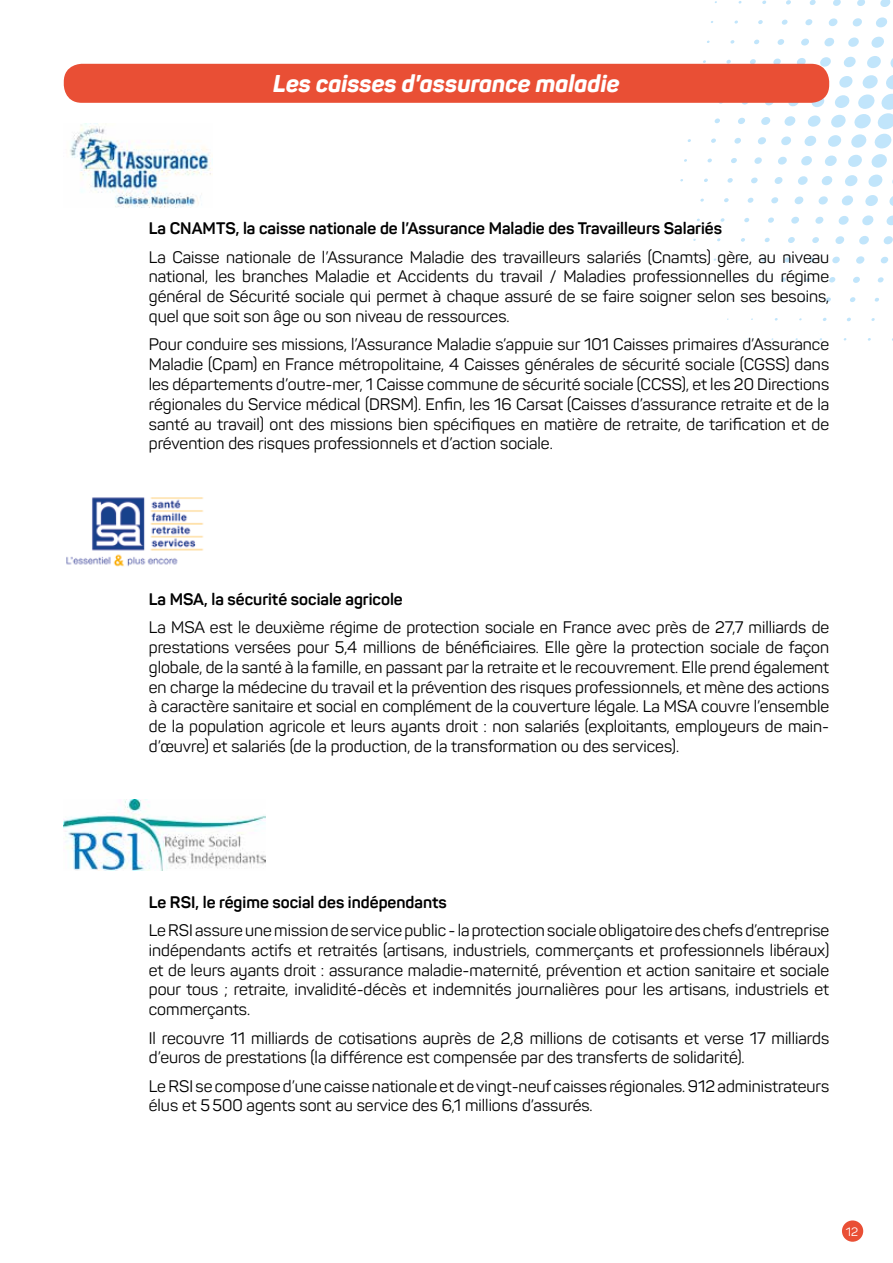
<style>
.page{position:relative;width:893px;height:1263px;background:#fff}
.page>*{position:absolute;margin:0;border:0;box-sizing:border-box;transform-origin:0 0}
.t1{font:italic 800 24px "Panton";color:#fff}
.t2{font:16.5px/19.8px "Panton";color:#000;text-align:justify}
.t3{font:700 16.5px "Panton";color:#000}
.t4{font:12px "Panton";color:#fff}
</style>
<div class="page">
<svg style="left:890px;top:58px;width:3px;height:10px"></svg>
<svg style="left:867px;top:56px;width:14px;height:12px"></svg>
<svg style="left:871px;top:37px;width:13px;height:11px"></svg>
<svg style="left:876px;top:17px;width:11px;height:10px"></svg>
<svg style="left:880px;top:0;width:11px;height:7px"></svg>
<svg style="left:844px;top:57px;width:12px;height:10px"></svg>
<svg style="left:848px;top:37px;width:11px;height:10px"></svg>
<svg style="left:852px;top:18px;width:10px;height:8px"></svg>
<svg style="left:857px;top:0;width:8px;height:6px"></svg>
<svg style="left:820px;top:57px;width:11px;height:10px"></svg>
<svg style="left:824px;top:38px;width:10px;height:8px"></svg>
<svg style="left:828px;top:18px;width:10px;height:8px"></svg>
<svg style="left:833px;top:0;width:8px;height:6px"></svg>
<svg style="left:797px;top:58px;width:9px;height:6px"></svg>
<svg style="left:801px;top:38px;width:8px;height:8px"></svg>
<svg style="left:805px;top:19px;width:7px;height:6px"></svg>
<svg style="left:810px;top:0;width:6px;height:5px"></svg>
<svg style="left:773px;top:59px;width:8px;height:5px"></svg>
<svg style="left:777px;top:39px;width:7px;height:6px"></svg>
<svg style="left:781px;top:20px;width:7px;height:5px"></svg>
<svg style="left:786px;top:0;width:5px;height:5px"></svg>
<svg style="left:750px;top:59px;width:6px;height:5px"></svg>
<svg style="left:754px;top:40px;width:5px;height:4px"></svg>
<svg style="left:758px;top:20px;width:5px;height:4px"></svg>
<svg style="left:762px;top:1px;width:4px;height:3px"></svg>
<svg style="left:726px;top:60px;width:5px;height:4px"></svg>
<svg style="left:730px;top:40px;width:5px;height:4px"></svg>
<svg style="left:889px;top:196px;width:4px;height:10px"></svg>
<svg style="left:886px;top:215px;width:7px;height:11px"></svg>
<svg style="left:884px;top:236px;width:9px;height:9px"></svg>
<svg style="left:881px;top:256px;width:7px;height:8px"></svg>
<svg style="left:877px;top:277px;width:7px;height:6px"></svg>
<svg style="left:874px;top:298px;width:5px;height:4px"></svg>
<svg style="left:871px;top:154px;width:16px;height:14px"></svg>
<svg style="left:868px;top:175px;width:15px;height:12px"></svg>
<svg style="left:865px;top:195px;width:13px;height:11px"></svg>
<svg style="left:862px;top:215px;width:12px;height:10px"></svg>
<svg style="left:859px;top:236px;width:10px;height:8px"></svg>
<svg style="left:856px;top:256px;width:9px;height:8px"></svg>
<svg style="left:853px;top:277px;width:7px;height:6px"></svg>
<svg style="left:850px;top:297px;width:6px;height:5px"></svg>
<svg style="left:847px;top:318px;width:4px;height:3px"></svg>
<svg style="left:848px;top:155px;width:14px;height:12px"></svg>
<svg style="left:845px;top:175px;width:13px;height:11px"></svg>
<svg style="left:842px;top:195px;width:11px;height:10px"></svg>
<svg style="left:838px;top:216px;width:11px;height:9px"></svg>
<svg style="left:835px;top:236px;width:9px;height:8px"></svg>
<svg style="left:832px;top:257px;width:8px;height:6px"></svg>
<svg style="left:829px;top:277px;width:7px;height:5px"></svg>
<svg style="left:826px;top:297px;width:5px;height:5px"></svg>
<svg style="left:825px;top:155px;width:12px;height:11px"></svg>
<svg style="left:821px;top:176px;width:11px;height:9px"></svg>
<svg style="left:818px;top:196px;width:10px;height:9px"></svg>
<svg style="left:815px;top:217px;width:8px;height:7px"></svg>
<svg style="left:812px;top:237px;width:7px;height:6px"></svg>
<svg style="left:809px;top:257px;width:6px;height:6px"></svg>
<svg style="left:806px;top:278px;width:4px;height:4px"></svg>
<svg style="left:801px;top:156px;width:11px;height:9px"></svg>
<svg style="left:798px;top:176px;width:10px;height:9px"></svg>
<svg style="left:794px;top:196px;width:10px;height:8px"></svg>
<svg style="left:791px;top:217px;width:8px;height:7px"></svg>
<svg style="left:788px;top:237px;width:7px;height:6px"></svg>
<svg style="left:784px;top:257px;width:7px;height:5px"></svg>
<svg style="left:781px;top:277px;width:5px;height:5px"></svg>
<svg style="left:778px;top:298px;width:4px;height:3px"></svg>
<svg style="left:778px;top:157px;width:9px;height:8px"></svg>
<svg style="left:774px;top:177px;width:9px;height:7px"></svg>
<svg style="left:771px;top:197px;width:8px;height:6px"></svg>
<svg style="left:768px;top:217px;width:6px;height:6px"></svg>
<svg style="left:764px;top:238px;width:6px;height:4px"></svg>
<svg style="left:761px;top:258px;width:5px;height:4px"></svg>
<svg style="left:754px;top:157px;width:8px;height:7px"></svg>
<svg style="left:751px;top:177px;width:7px;height:6px"></svg>
<svg style="left:748px;top:198px;width:6px;height:5px"></svg>
<svg style="left:744px;top:218px;width:5px;height:4px"></svg>
<svg style="left:741px;top:238px;width:4px;height:4px"></svg>
<svg style="left:734px;top:75px;width:159px;height:73px"></svg>
<svg style="left:731px;top:158px;width:6px;height:5px"></svg>
<svg style="left:727px;top:178px;width:6px;height:5px"></svg>
<svg style="left:724px;top:198px;width:5px;height:4px"></svg>
<svg style="left:720px;top:218px;width:5px;height:4px"></svg>
<svg style="left:714px;top:118px;width:6px;height:5px"></svg>
<svg style="left:711px;top:138px;width:5px;height:5px"></svg>
<svg style="left:707px;top:159px;width:5px;height:3px"></svg>
<svg style="left:704px;top:179px;width:4px;height:3px"></svg>
<div style="left:64px;top:64px;width:765px;height:39px;background:#e94f35;border-radius:18px"></div>
<img style="left:70px;top:123px;width:141px;height:84px">
<img style="left:64px;top:799px;width:202px;height:72px">
<img style="left:66px;top:497px;width:138px;height:70px">
<div style="left:842px;top:1220px;width:21px;height:22px;background:#e94f35;border-radius:50%"></div>
<h1 class="t1" style="left:273px;top:69px;width:348px">Les caisses d’assurance maladie</h1>
<p class="t3" style="left:149px;top:218px;width:575px">La CNAMTS, la caisse nationale de l’Assurance Maladie des Travailleurs Salariés</p>
<p class="t2" style="left:149px;top:247px;width:682px">La Caisse nationale de l’Assurance Maladie des travailleurs salariés (Cnamts) gère, au niveau national, les branches Maladie et Accidents du travail / Maladies professionnelles du régime général de Sécurité sociale qui permet à chaque assuré de se faire soigner selon ses besoins, quel que soit son âge ou son niveau de ressources.</p>
<p class="t2" style="left:149px;top:335px;width:682px">Pour conduire ses missions, l’Assurance Maladie s’appuie sur 101 Caisses primaires d’Assurance Maladie (Cpam) en France métropolitaine, 4 Caisses générales de sécurité sociale (CGSS) dans les départements d’outre-mer, 1 Caisse commune de sécurité sociale (CCSS), et les 20 Directions régionales du Service médical (DRSM). Enfin, les 16 Carsat (Caisses d’assurance retraite et de la santé au travail) ont des missions bien spécifiques en matière de retraite, de tarification et de prévention des risques professionnels et d’action sociale.</p>
<p class="t3" style="left:149px;top:589px;width:256px">La MSA, la sécurité sociale agricole</p>
<p class="t2" style="left:149px;top:617px;width:682px">La MSA est le deuxième régime de protection sociale en France avec près de 27,7 milliards de prestations versées pour 5,4 millions de bénéficiaires. Elle gère la protection sociale de façon globale, de la santé à la famille, en passant par la retraite et le recouvrement. Elle prend également en charge la médecine du travail et la prévention des risques professionnels, et mène des actions à caractère sanitaire et social en complément de la couverture légale. La MSA couvre l’ensemble de la population agricole et leurs ayants droit : non salariés (exploitants, employeurs de main&shy;d’œuvre) et salariés (de la production, de la transformation ou des services).</p>
<p class="t3" style="left:149px;top:891px;width:300px">Le RSI, le régime social des indépendants</p>
<p class="t2" style="left:149px;top:920px;width:682px">Le RSI assure une mission de service public - la protection sociale obligatoire des chefs d’entreprise indépendants actifs et retraités (artisans, industriels, commerçants et professionnels libéraux) et de leurs ayants droit : assurance maladie-maternité, prévention et action sanitaire et sociale pour tous ; retraite, invalidité-décès et indemnités journalières pour les artisans, industriels et commerçants.</p>
<p class="t2" style="left:149px;top:1028px;width:682px">Il recouvre 11 milliards de cotisations auprès de 2,8 millions de cotisants et verse 17 milliards d’euros de prestations (la différence est compensée par des transferts de solidarité).</p>
<p class="t2" style="left:149px;top:1076px;width:682px">Le RSI se compose d’une caisse nationale et de vingt-neuf caisses régionales. 912 administrateurs élus et 5500 agents sont au service des 6,1 millions d’assurés.</p>
<p class="t4" style="left:846px;top:1224px;width:14px">12</p>
</div>
